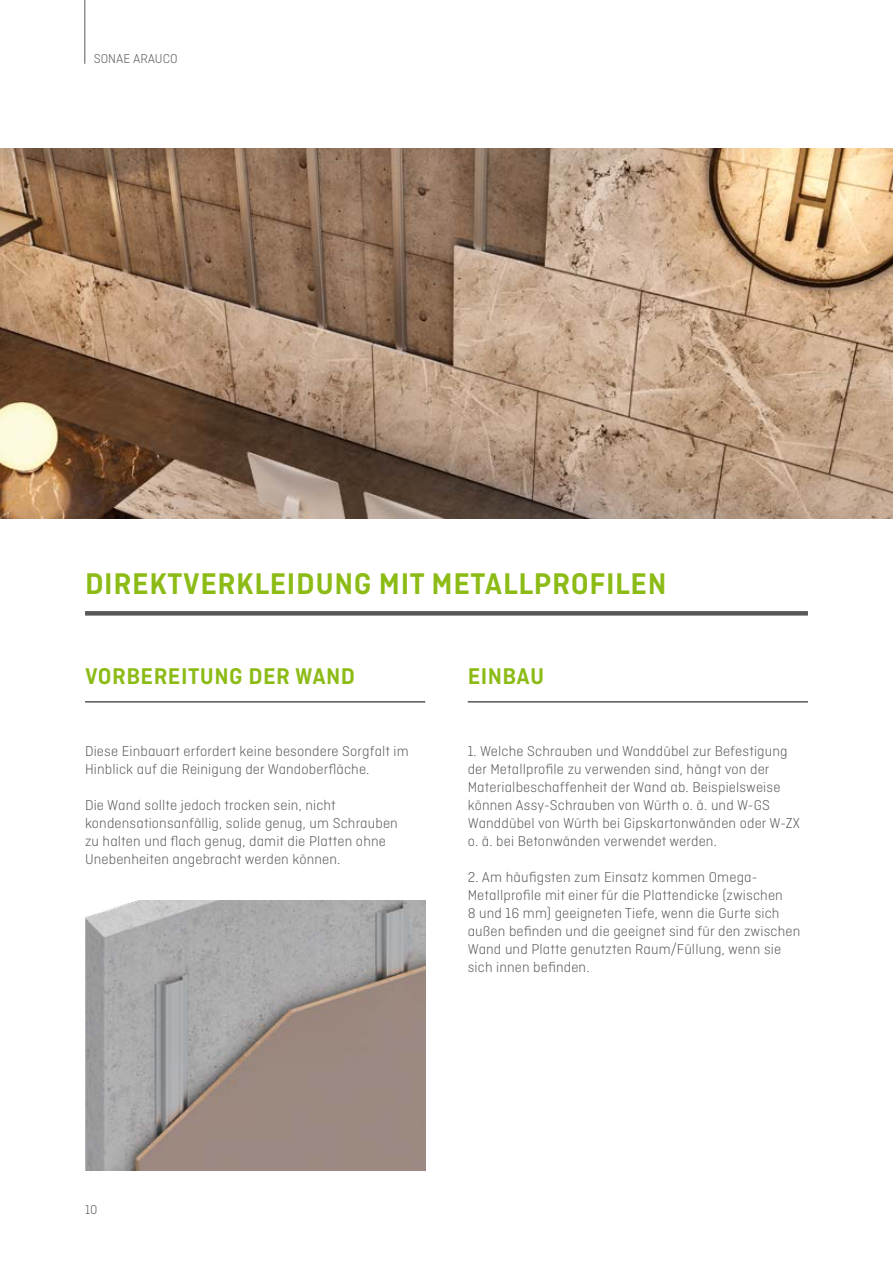
<style>
.page{position:relative;width:893px;height:1263px;background:#fff}
.page>*{position:absolute;margin:0;border:0;box-sizing:border-box;transform-origin:0 0}
.t1{font:600 31.5px "Ciutadella";letter-spacing:.02em;color:#8cbb15}
.t2{font:600 24px "Ciutadella";letter-spacing:.02em;color:#8cbb15}
.t3{font:300 15px/18px "Ciutadella";letter-spacing:.01em;color:#58585a}
.t4{font:300 13.5px "Ciutadella";color:#58585a}
</style>
<div class="page">
<hr style="left:85px;top:0;width:1px;height:64px;background:#58585a">
<hr style="left:85px;top:701px;width:340px;height:2px;background:#58585a">
<div style="left:85px;top:611px;width:723px;height:5px;background:#58585a"></div>
<img style="left:0;top:149px;width:893px;height:370px">
<hr style="left:468px;top:701px;width:340px;height:2px;background:#58585a">
<img style="left:85px;top:900px;width:340px;height:270px">
<p class="t4" style="left:94px;top:51px;width:85px">SONAE ARAUCO</p>
<h1 class="t1" style="left:85px;top:566px;width:583px">DIREKTVERKLEIDUNG MIT METALLPROFILEN</h1>
<h2 class="t2" style="left:85px;top:662px;width:272px">VORBEREITUNG DER WAND</h2>
<p class="t3" style="left:85px;top:742px;width:325px">Diese Einbauart erfordert keine besondere Sorgfalt im<br>Hinblick auf die Reinigung der Wandoberfläche.</p>
<p class="t3" style="left:85px;top:796px;width:314px">Die Wand sollte jedoch trocken sein, nicht kondensationsanfällig, solide genug, um Schrauben zu halten und flach genug, damit die Platten ohne Unebenheiten angebracht werden können.</p>
<h2 class="t2" style="left:468px;top:662px;width:78px">EINBAU</h2>
<p class="t3" style="left:468px;top:742px;width:334px">1. Welche Schrauben und Wanddübel zur Befestigung der Metallprofile zu verwenden sind, hängt von der Materialbeschaffenheit der Wand ab. Beispielsweise können Assy-Schrauben von Würth o. ä. und W-GS Wanddübel von Würth bei Gipskartonwänden oder W-ZX o. ä. bei Betonwänden verwendet werden.</p>
<p class="t3" style="left:468px;top:868px;width:334px">2. Am häufigsten zum Einsatz kommen Omega-Metallprofile mit einer für die Plattendicke (zwischen<br>8 und 16 mm) geeigneten Tiefe, wenn die Gurte sich außen befinden und die geeignet sind für den zwischen Wand und Platte genutzten Raum/Füllung, wenn sie sich innen befinden.</p>
<p class="t4" style="left:85px;top:1202px;width:14px">10</p>
</div>
